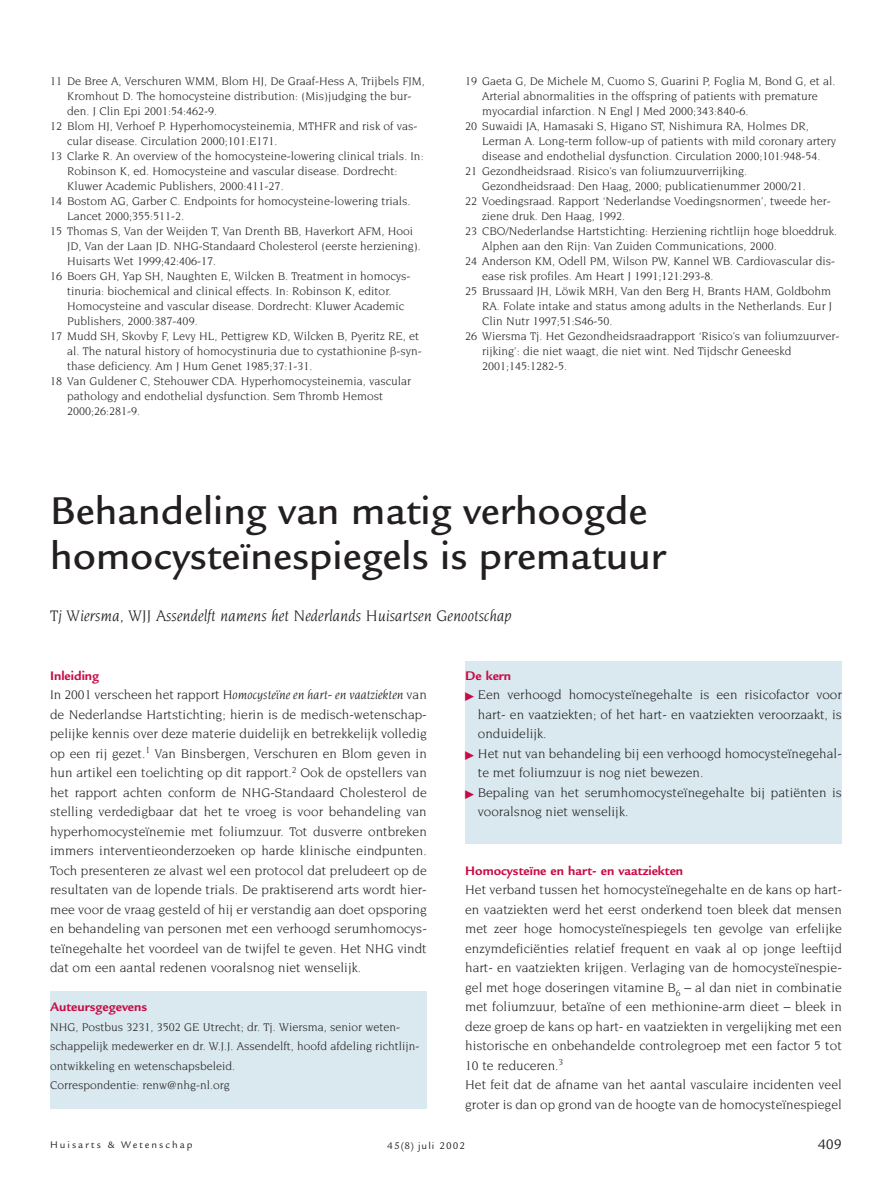
<style>
.page{position:relative;width:892px;height:1193px;background:#fff}
.page>*{position:absolute;margin:0;border:0;box-sizing:border-box;transform-origin:0 0}
.t1{font:500 42px/45px "Legacy Sans";color:#231f20}
.t2{font:italic 16.5px "Novarese";color:#231f20}
.t3{font:15px "Legacy Sans";color:#231f20}
.t4{font:13.5px/19.5px "Novarese";color:#231f20}
.t5{font:700 13.5px "Legacy Sans";color:#c70b45}
.t6{font:12px/19.5px "Novarese";color:#231f20}
.t7{font:10.5px "Legacy Sans";letter-spacing:.19em;color:#231f20}
.t8{font:10.5px "Legacy Sans";letter-spacing:.1em;color:#231f20}
.s1{font-style:italic}
.s2{font-family:"Universal Newswith Comm Pi";font-size:9px;color:#c70b45}
</style>
<div class="page">
<svg style="left:50px;top:661px;width:792px;height:448px"></svg>
<p class="t6" style="left:50px;top:72px;width:376px">11 De Bree A, Verschuren WMM, Blom HJ, De Graaf-Hess A, Trijbels FJM,</p>
<p class="t6" style="left:67px;top:87px;width:345px">Kromhout D. The homocysteine distribution: (Mis)judging the bur-</p>
<p class="t6" style="left:67px;top:102px;width:151px">den. J Clin Epi 2001:54:462-9.</p>
<p class="t6" style="left:50px;top:117px;width:369px">12 Blom HJ, Verhoef P. Hyperhomocysteinemia, MTHFR and risk of vas-</p>
<p class="t6" style="left:67px;top:132px;width:211px">cular disease. Circulation 2000;101:E171.</p>
<p class="t6" style="left:50px;top:147px;width:375px">13 Clarke R. An overview of the homocysteine-lowering clinical trials. In:</p>
<p class="t6" style="left:67px;top:162px;width:331px">Robinson K, ed. Homocysteine and vascular disease. Dordrecht:</p>
<p class="t6" style="left:67px;top:177px;width:218px">Kluwer Academic Publishers, 2000:411-27.</p>
<p class="t6" style="left:50px;top:192px;width:361px">14 Bostom AG, Garber C. Endpoints for homocysteine-lowering trials.</p>
<p class="t6" style="left:67px;top:207px;width:118px">Lancet 2000;355:511-2.</p>
<p class="t6" style="left:50px;top:222px;width:364px">15 Thomas S, Van der Weijden T, Van Drenth BB, Haverkort AFM, Hooi</p>
<p class="t6" style="left:67px;top:237px;width:355px">JD, Van der Laan JD. NHG-Standaard Cholesterol (eerste herziening).</p>
<p class="t6" style="left:67px;top:252px;width:150px">Huisarts Wet 1999;42:406-17.</p>
<p class="t6" style="left:50px;top:267px;width:361px">16 Boers GH, Yap SH, Naughten E, Wilcken B. Treatment in homocys-</p>
<p class="t6" style="left:67px;top:282px;width:325px">tinuria: biochemical and clinical effects. In: Robinson K, editor.</p>
<p class="t6" style="left:67px;top:297px;width:338px">Homocysteine and vascular disease. Dordrecht: Kluwer Academic</p>
<p class="t6" style="left:67px;top:312px;width:132px">Publishers, 2000:387-409.</p>
<p class="t6" style="left:50px;top:327px;width:370px">17 Mudd SH, Skovby F, Levy HL, Pettigrew KD, Wilcken B, Pyeritz RE, et</p>
<p class="t6" style="left:67px;top:342px;width:356px">al. The natural history of homocystinuria due to cystathionine ß-syn-</p>
<p class="t6" style="left:67px;top:357px;width:247px">thase deficiency. Am J Hum Genet 1985;37:1-31.</p>
<p class="t6" style="left:50px;top:372px;width:362px">18 Van Guldener C, Stehouwer CDA. Hyperhomocysteinemia, vascular</p>
<p class="t6" style="left:67px;top:387px;width:317px">pathology and endothelial dysfunction. Sem Thromb Hemost</p>
<p class="t6" style="left:67px;top:402px;width:75px">2000;26:281-9.</p>
<p class="t6" style="left:465px;top:72px;width:372px">19 Gaeta G, De Michele M, Cuomo S, Guarini P, Foglia M, Bond G, et al.</p>
<p class="t6" style="left:482px;top:87px;width:337px">Arterial abnormalities in the offspring of patients with premature</p>
<p class="t6" style="left:482px;top:102px;width:267px">myocardial infarction. N Engl J Med 2000;343:840-6.</p>
<p class="t6" style="left:465px;top:117px;width:345px">20 Suwaidi JA, Hamasaki S, Higano ST, Nishimura RA, Holmes DR,</p>
<p class="t6" style="left:482px;top:132px;width:355px">Lerman A. Long-term follow-up of patients with mild coronary artery</p>
<p class="t6" style="left:482px;top:147px;width:339px">disease and endothelial dysfunction. Circulation 2000;101:948-54.</p>
<p class="t6" style="left:465px;top:162px;width:283px">21 Gezondheidsraad. Risico’s van foliumzuurverrijking.</p>
<p class="t6" style="left:482px;top:177px;width:325px">Gezondheidsraad: Den Haag, 2000; publicatienummer 2000/21.</p>
<p class="t6" style="left:465px;top:192px;width:367px">22 Voedingsraad. Rapport ‘Nederlandse Voedingsnormen’, tweede her-</p>
<p class="t6" style="left:482px;top:207px;width:144px">ziene druk. Den Haag, 1992.</p>
<p class="t6" style="left:465px;top:222px;width:373px">23 CBO/Nederlandse Hartstichting: Herziening richtlijn hoge bloeddruk.</p>
<p class="t6" style="left:482px;top:237px;width:296px">Alphen aan den Rijn: Van Zuiden Communications, 2000.</p>
<p class="t6" style="left:465px;top:252px;width:371px">24 Anderson KM, Odell PM, Wilson PW, Kannel WB. Cardiovascular dis-</p>
<p class="t6" style="left:482px;top:267px;width:233px">ease risk profiles. Am Heart J 1991;121:293-8.</p>
<p class="t6" style="left:465px;top:282px;width:367px">25 Brussaard JH, Löwik MRH, Van den Berg H, Brants HAM, Goldbohm</p>
<p class="t6" style="left:482px;top:297px;width:351px">RA. Folate intake and status among adults in the Netherlands. Eur J</p>
<p class="t6" style="left:482px;top:312px;width:132px">Clin Nutr 1997;51:S46-50.</p>
<p class="t6" style="left:465px;top:327px;width:375px">26 Wiersma Tj. Het Gezondheidsraadrapport ‘Risico’s van foliumzuurver-</p>
<p class="t6" style="left:482px;top:342px;width:311px">rijking’: die niet waagt, die niet wint. Ned Tijdschr Geneeskd</p>
<p class="t6" style="left:482px;top:357px;width:87px">2001;145:1282-5.</p>
<h1 class="t1" style="left:50px;top:492px;width:616px">Behandeling van matig verhoogde homocysteïnespiegels is prematuur</h1>
<h2 class="t2" style="left:50px;top:609px;width:463px">Tj Wiersma, WJJ Assendelft namens het Nederlands Huisartsen Genootschap</h2>
<p class="t5" style="left:50px;top:670px;width:51px">Inleiding</p>
<p class="t4" style="left:50px;top:686px;width:378px;text-align:justify">In 2001 verscheen het rapport <span class="s1">Homocysteïne en hart- en vaatziekten</span> van de Nederlandse Hartstichting; hierin is de medisch-wetenschap&shy;pelijke kennis over deze materie duidelijk en betrekkelijk volledig op een rij gezet.<sup>1</sup> Van Binsbergen, Verschuren en Blom geven in hun artikel een toelichting op dit rapport.<sup>2</sup> Ook de opstellers van het rapport achten conform de NHG-Standaard Cholesterol de stelling verdedigbaar dat het te vroeg is voor behandeling van hyperhomocysteïnemie met foliumzuur. Tot dusverre ontbreken immers interventieonderzoeken op harde klinische eindpunten.<br>Toch presenteren ze alvast wel een protocol dat preludeert op de resultaten van de lopende trials. De praktiserend arts wordt hier&shy;mee voor de vraag gesteld of hij er verstandig aan doet opsporing en behandeling van personen met een verhoogd serumhomocys&shy;teïnegehalte het voordeel van de twijfel te geven. Het NHG vindt dat om een aantal redenen vooralsnog niet wenselijk.</p>
<p class="t5" style="left:50px;top:1002px;width:98px">Auteursgegevens</p>
<p class="t6" style="left:50px;top:1018px;width:370px">NHG, Postbus 3231, 3502 GE Utrecht; dr. Tj. Wiersma, senior weten&shy;schappelijk medewerker en dr. W.J.J. Assendelft, hoofd afdeling richtlijn&shy;ontwikkeling en wetenschapsbeleid.<br>Correspondentie: renw@nhg-nl.org</p>
<p class="t5" style="left:465px;top:670px;width:47px">De kern</p>
<p class="t4" style="left:477px;top:686px;width:365px;text-align:justify;text-indent:-13px"><span class="s2">-</span> Een verhoogd homocysteïnegehalte is een risicofactor voor hart- en vaatziekten; of het hart- en vaatziekten veroorzaakt, is onduidelijk.</p>
<p class="t4" style="left:477px;top:744px;width:365px;text-indent:-13px"><span class="s2">-</span> Het nut van behandeling bij een verhoogd homocysteïnegehal&shy;te met foliumzuur is nog niet bewezen.</p>
<p class="t4" style="left:477px;top:783px;width:365px;text-indent:-13px"><span class="s2">-</span> Bepaling van het serumhomocysteïnegehalte bij patiënten is vooralsnog niet wenselijk.</p>
<p class="t5" style="left:465px;top:865px;width:219px">Homocysteïne en hart- en vaatziekten</p>
<p class="t4" style="left:465px;top:881px;width:378px">Het verband tussen het homocysteïnegehalte en de kans op hart&shy;en vaatziekten werd het eerst onderkend toen bleek dat mensen met zeer hoge homocysteïnespiegels ten gevolge van erfelijke enzymdeficiënties relatief frequent en vaak al op jonge leeftijd hart- en vaatziekten krijgen. Verlaging van de homocysteïnespie&shy;gel met hoge doseringen vitamine B<sub>6</sub> – al dan niet in combinatie met foliumzuur, betaïne of een methionine-arm dieet – bleek in deze groep de kans op hart- en vaatziekten in vergelijking met een historische en onbehandelde controlegroep met een factor 5 tot 10 te reduceren.<sup>3<br></sup>Het feit dat de afname van het aantal vasculaire incidenten veel groter is dan op grond van de hoogte van de homocysteïnespiegel</p>
<p class="t7" style="left:50px;top:1141px;width:144px">Huisarts &amp; Wetenschap</p>
<p class="t8" style="left:387px;top:1141px;width:79px">45(8) juli 2002</p>
<p class="t3" style="left:817px;top:1138px;width:26px">409</p>
</div>
